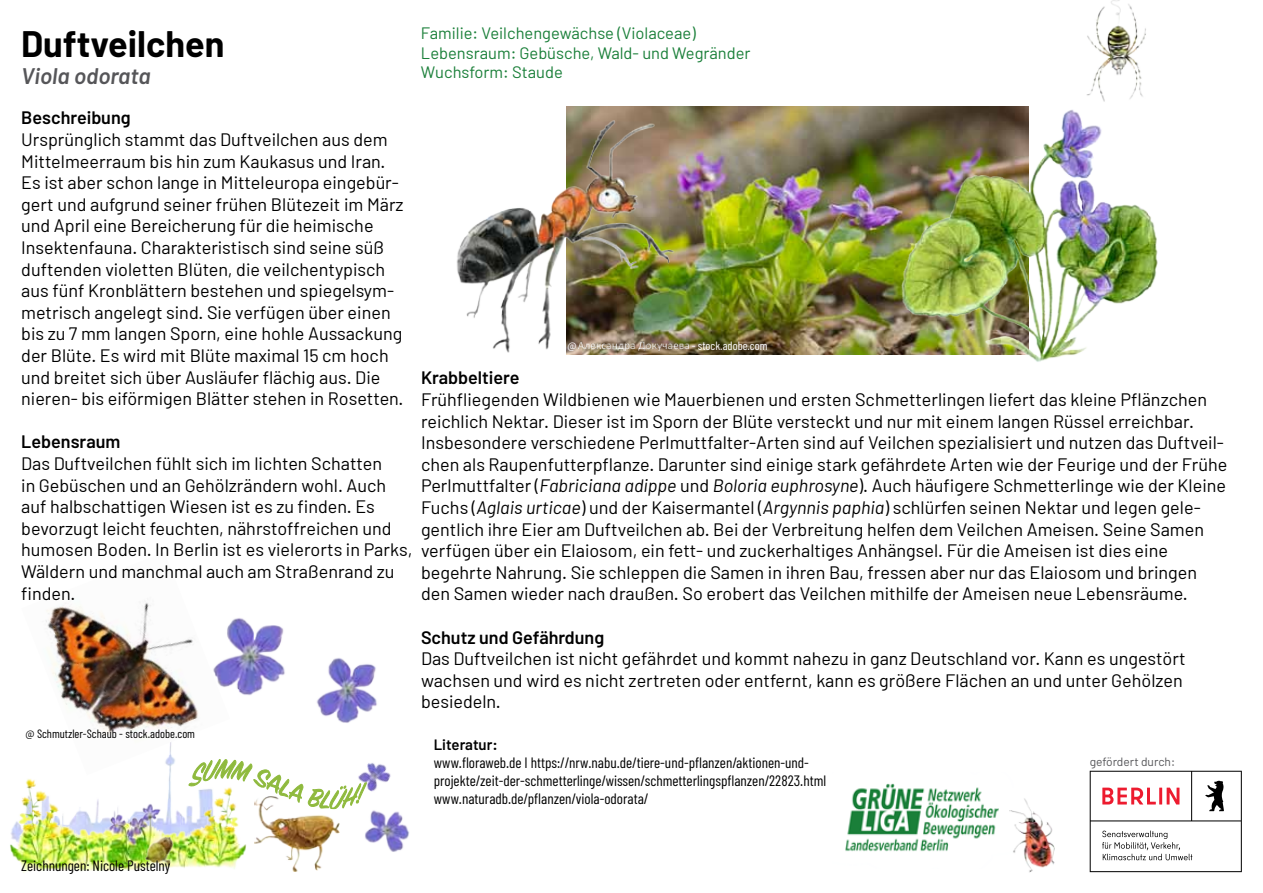
<style>
.page{position:relative;width:1263px;height:893px;background:#fff}
.page>*{position:absolute;margin:0;border:0;box-sizing:border-box;transform-origin:0 0}
.t1{font:700 36px "Barlow";color:#000}
.t2{font:italic 600 22.5px "Barlow";color:#565659}
.t3{font:18px/21.6px "Barlow";color:#000}
.t4{font:600 18px "Barlow";color:#000}
.t5{font:16.5px/19.8px "Barlow";color:#1a7f39}
.t6{font:15px/18px "Barlow Condensed";color:#000}
.t7{font:600 15px "Barlow";color:#000}
.t8{font:12px "Barlow Condensed";color:#000}
.t9{font:12px "Barlow Condensed";color:#fff}
.t10{font:12px "Barlow";color:#565659}
.s1{font-style:italic}
</style>
<div class="page">
<img style="left:166px;top:784px;width:81px;height:85px">
<img style="left:10px;top:779px;width:156px;height:94px">
<img style="left:845px;top:783px;width:154px;height:69px">
<svg style="left:188px;top:759px;width:174px;height:51px"></svg>
<img style="left:365px;top:810px;width:44px;height:42px">
<img style="left:255px;top:796px;width:84px;height:76px">
<img style="left:1086px;top:0;width:60px;height:102px">
<img style="left:1009px;top:798px;width:46px;height:75px">
<svg style="left:1090px;top:771px;width:152px;height:101px"></svg>
<img style="left:141px;top:827px;width:41px;height:43px">
<img style="left:354px;top:759px;width:37px;height:37px">
<img style="left:46px;top:602px;width:184px;height:173px">
<img style="left:567px;top:106px;width:330px;height:249px">
<img style="left:897px;top:106px;width:261px;height:256px">
<img style="left:456px;top:117px;width:225px;height:236px">
<img style="left:541px;top:336px;width:186px;height:19px">
<img style="left:316px;top:658px;width:61px;height:65px">
<img style="left:206px;top:614px;width:79px;height:85px">
<h1 class="t1" style="left:21px;top:22px;width:205px">Duftveilchen</h1>
<p class="t2" style="left:21px;top:60px;width:131px">Viola odorata</p>
<p class="t5" style="left:421px;top:22px;width:331px">Familie: Veilchengewächse (Violaceae)<br>Lebensraum: Gebüsche, Wald- und Wegränder<br>Wuchsform: Staude</p>
<p class="t4" style="left:21px;top:107px;width:111px">Beschreibung</p>
<p class="t3" style="left:21px;top:128px;width:384px">Ursprünglich stammt das Duftveilchen aus dem Mittelmeerraum bis hin zum Kaukasus und Iran.<br>Es ist aber schon lange in Mitteleuropa eingebür&shy;gert und aufgrund seiner frühen Blütezeit im März und April eine Bereicherung für die heimische Insektenfauna. Charakteristisch sind seine süß duftenden violetten Blüten, die veilchentypisch aus fünf Kronblättern bestehen und spiegelsym&shy;metrisch angelegt sind. Sie verfügen über einen bis zu 7 mm langen Sporn, eine hohle Aussackung der Blüte. Es wird mit Blüte maximal 15 cm hoch und breitet sich über Ausläufer flächig aus. Die nieren- bis eiförmigen Blätter stehen in Rosetten.</p>
<p class="t4" style="left:21px;top:431px;width:101px">Lebensraum</p>
<p class="t3" style="left:21px;top:452px;width:393px">Das Duftveilchen fühlt sich im lichten Schatten<br>in Gebüschen und an Gehölzrändern wohl. Auch auf halbschattigen Wiesen ist es zu finden. Es bevorzugt leicht feuchten, nährstoffreichen und humosen Boden. In Berlin ist es vielerorts in Parks, Wäldern und manchmal auch am Straßenrand zu finden.</p>
<p class="t8" style="left:26px;top:726px;width:171px">@ Schmutzler-Schaub - stock.adobe.com</p>
<p class="t9" style="left:567px;top:338px;width:11px">@</p>
<p class="t9" style="left:692px;top:338px;width:77px">- stock.adobe.com</p>
<p class="t4" style="left:421px;top:367px;width:100px">Krabbeltiere</p>
<p class="t3" style="left:421px;top:388px;width:808px">Frühfliegenden Wildbienen wie Mauerbienen und ersten Schmetterlingen liefert das kleine Pflänzchen reichlich Nektar. Dieser ist im Sporn der Blüte versteckt und nur mit einem langen Rüssel erreichbar.<br>Insbesondere verschiedene Perlmuttfalter-Arten sind auf Veilchen spezialisiert und nutzen das Duftveil&shy;chen als Raupenfutterpflanze. Darunter sind einige stark gefährdete Arten wie der Feurige und der Frühe Perlmuttfalter (<span class="s1">Fabriciana adippe</span> und <span class="s1">Boloria euphrosyne</span>). Auch häufigere Schmetterlinge wie der Kleine Fuchs (<span class="s1">Aglais urticae</span>) und der Kaisermantel (<span class="s1">Argynnis paphia</span>) schlürfen seinen Nektar und legen gele&shy;gentlich ihre Eier am Duftveilchen ab. Bei der Verbreitung helfen dem Veilchen Ameisen. Seine Samen verfügen über ein Elaiosom, ein fett- und zuckerhaltiges Anhängsel. Für die Ameisen ist dies eine begehrte Nahrung. Sie schleppen die Samen in ihren Bau, fressen aber nur das Elaiosom und bringen den Samen wieder nach draußen. So erobert das Veilchen mithilfe der Ameisen neue Lebensräume.</p>
<p class="t4" style="left:421px;top:626px;width:185px">Schutz und Gefährdung</p>
<p class="t3" style="left:421px;top:647px;width:766px">Das Duftveilchen ist nicht gefährdet und kommt nahezu in ganz Deutschland vor. Kann es ungestört wachsen und wird es nicht zertreten oder entfernt, kann es größere Flächen an und unter Gehölzen besiedeln.</p>
<p class="t7" style="left:434px;top:735px;width:65px">Literatur:</p>
<p class="t6" style="left:434px;top:753px;width:394px">www.floraweb.de I https://nrw.nabu.de/tiere-und-pflanzen/aktionen-und&shy;projekte/zeit-der-schmetterlinge/wissen/schmetterlingspflanzen/22823.html www.naturadb.de/pflanzen/viola-odorata/</p>
<p class="t10" style="left:1090px;top:754px;width:87px">gefördert durch:</p>
<p class="t6" style="left:21px;top:857px;width:151px">Zeichnungen: Nicole Pustelny</p>
</div>
